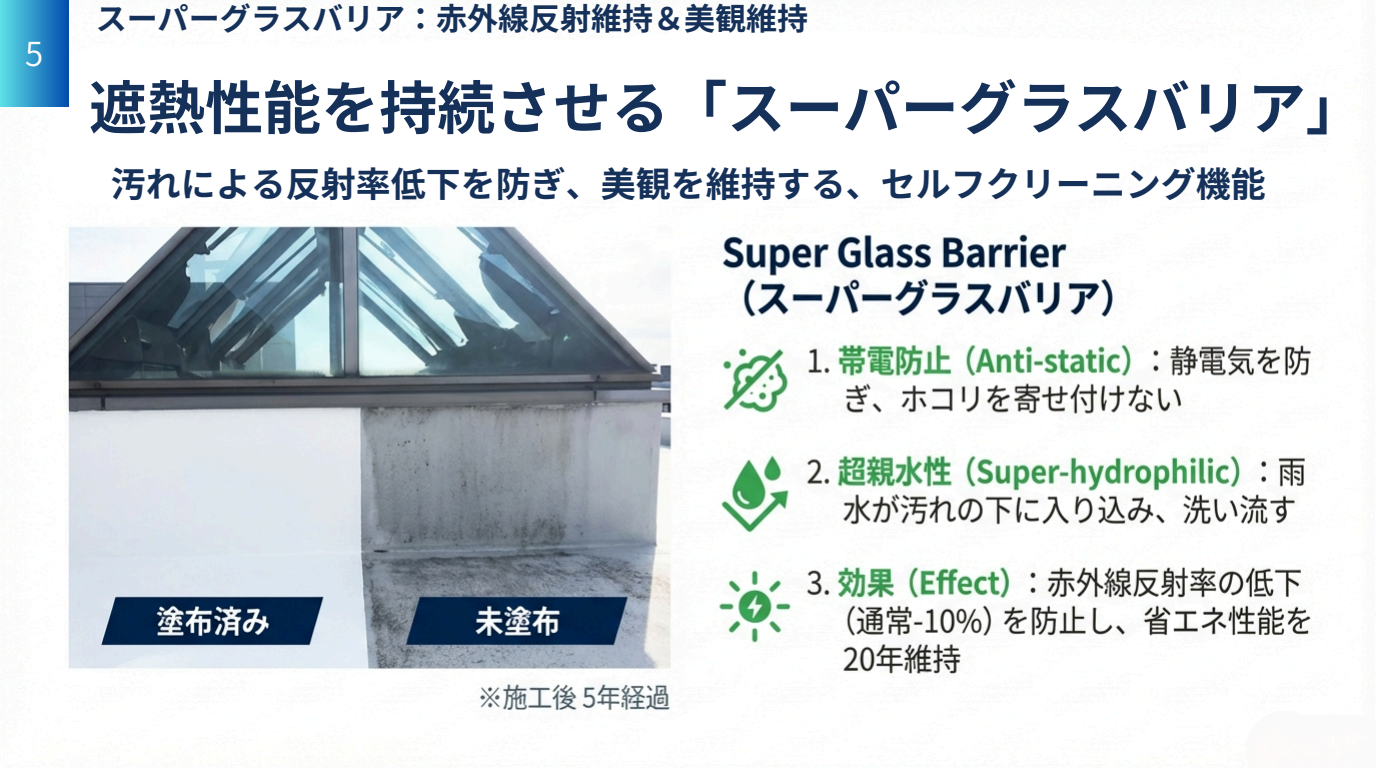
<style>
.page{position:relative;width:1376px;height:768px;background:#fff}
.page>*{position:absolute;margin:0;border:0;box-sizing:border-box;transform-origin:0 0}
.t1{font:700 58px "Source Han Sans JP";color:#153159}
.t2{font:700 35px "Source Han Sans JP";color:#153159}
.t3{font:33px "Source Han Sans JP";color:#fff}
.t4{font:700 31px "Source Han Sans JP";color:#153159}
</style>
<div class="page">
<img style="left:68px;top:0;width:1243px;height:710px">
<div style="left:0;top:0;width:68px;height:107px;background:linear-gradient(to right,#5de0e6,#0450af)"></div>
<p class="t3" style="left:25px;top:28px;width:20px">5</p>
<p class="t4" style="left:96px;top:-6px;width:713px">スーパーグラスバリア：赤外線反射維持＆美観維持</p>
<h1 class="t1" style="left:89px;top:62px;width:1276px">遮熱性能を持続させる「スーパーグラスバリア」</h1>
<h2 class="t2" style="left:111px;top:157px;width:1156px">汚れによる反射率低下を防ぎ、美観を維持する、セルフクリーニング機能</h2>
</div>
